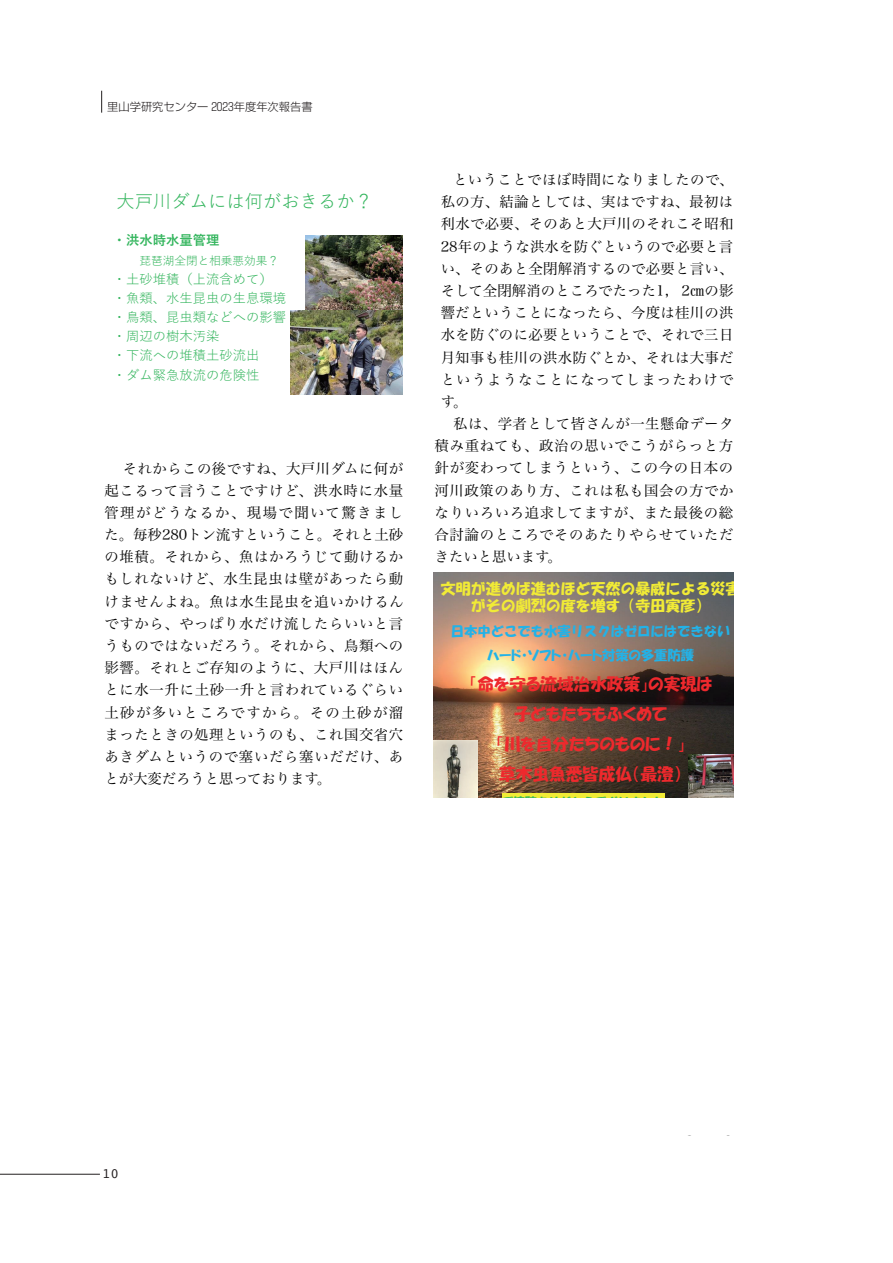
<style>
.page{position:relative;width:893px;height:1263px;background:#fff}
.page>*{position:absolute;margin:0;border:0;box-sizing:border-box;transform-origin:0 0}
.t1{font:18.3px "Yu Gothic";color:#33b55d}
.t2{font:16.65px/30px "HGP Soei Kakupoptai";color:#ee292d;text-align:center}
.t3{font:15px/17.2px "HGS Soei Kakupoptai";color:#f1eb36;text-align:center}
.t4{font:14.4px/22.2px "Hira Min Pro N W3";letter-spacing:.045em;color:#030303;text-align:justify}
.t5{font:14.25px "Courier";color:#231f20}
.t6{font:13.35px/19.2px "Yu Gothic";color:#33b55d}
.t7{font:13.35px "HGS Soei Kakupoptai";color:#23b2e7}
.t8{font:13.35px "HGP Soei Kakupoptai";color:#23b2e7}
.t9{font:700 13.35px "Yu Gothic";color:#33b55d}
.t10{font:11.7px "HGS Soei Kakupoptai";color:#33b55d}
.t11{font:11.7px "Yu Gothic";color:#33b55d}
.t12{font:300 11.25px "Shin Go Pro";color:#231f20}
.s1{font-size:15px;color:#2d2f58}
</style>
<div class="page">
<svg style="left:101px;top:91px;width:1px;height:22px"></svg>
<hr style="left:0;top:1174px;width:100px;height:1px;background:#231f20">
<img style="left:291px;top:311px;width:112px;height:84px">
<img style="left:305px;top:236px;width:98px;height:73px">
<img style="left:434px;top:573px;width:299px;height:224px">
<img style="left:434px;top:740px;width:43px;height:57px">
<hr style="left:502px;top:793px;width:163px;height:4px;background:#f1eb36">
<img style="left:688px;top:754px;width:45px;height:43px">
<p class="t12" style="left:107px;top:97px;width:207px">里山学研究センター 2023年度年次報告書</p>
<p class="t1" style="left:116px;top:184px;width:258px">大戸川ダムには何がおきるか？</p>
<p class="t9" style="left:113px;top:233px;width:108px">・洪水時水量管理</p>
<p class="t11" style="left:140px;top:249px;width:141px">琵琶湖全閉と相乗悪効果？</p>
<p class="t6" style="left:113px;top:267px;width:175px">・土砂堆積（上流含めて）・魚類、水生昆虫の生息環境・鳥類、昆虫類などへの影響・周辺の樹木汚染<br>・下流への堆積土砂流出<br>・ダム緊急放流の危険性</p>
<p class="t4" style="left:104px;top:456px;width:301px;text-indent:18px">それからこの後ですね、大戸川ダムに何が起こるって言うことですけど、洪水時に水量管理がどうなるか、現場で聞いて驚きました。毎秒280トン流すということ。それと土砂の堆積。それから、魚はかろうじて動けるかもしれないけど、水生昆虫は壁があったら動けませんよね。魚は水生昆虫を追いかけるんですから、やっぱり水だけ流したらいいと言うものではないだろう。それから、鳥類への影響。それとご存知のように、大戸川はほんとに水一升に土砂一升と言われているぐらい土砂が多いところですから。その土砂が溜まったときの処理というのも、これ国交省穴あきダムというので塞いだら塞いだだけ、あとが大変だろうと思っております。</p>
<p class="t4" style="left:441px;top:167px;width:294px;text-indent:12px">ということでほぼ時間になりましたので、私の方、結論としては、実はですね、最初は利水で必要、そのあと大戸川のそれこそ昭和28年のような洪水を防ぐというので必要と言い、そのあと全閉解消するので必要と言い、そして全閉解消のところでたった1, 2㎝の影響だということになったら、今度は桂川の洪水を防ぐのに必要ということで、それで三日月知事も桂川の洪水防ぐとか、それは大事だというようなことになってしまったわけです。</p>
<p class="t4" style="left:435px;top:411px;width:300px;text-indent:18px">私は、学者として皆さんが一生懸命データ積み重ねても、政治の思いでこうがらっと方針が変わってしまうという、この今の日本の河川政策のあり方、これは私も国会の方でかなりいろいろ追求してますが、また最後の総合討論のところでそのあたりやらせていただきたいと思います。</p>
<p class="t3" style="left:441px;top:580px;width:301px">文明が進めば進むほど天然の暴威による災害がその劇烈の度を増す（寺田寅彦）</p>
<p class="t7" style="left:451px;top:624px;width:281px">日本中どこでも水害リスクはゼロにはできない</p>
<p class="t8" style="left:487px;top:649px;width:209px">ハード・ソフト・ハート対策の多重防護</p>
<p class="t2" style="left:469px;top:669px;width:245px">「命を守る流域治水政策」の実現は子どもたちもふくめて<br>「川を自分たちのものに！」<br>草木虫魚悉皆成仏（最澄）</p>
<p class="t10" style="left:502px;top:796px;width:179px">ご清聴ありがとうございました<span class="s1">。</span></p>
<p class="t5" style="left:102px;top:1162px;width:19px">10</p>
</div>
